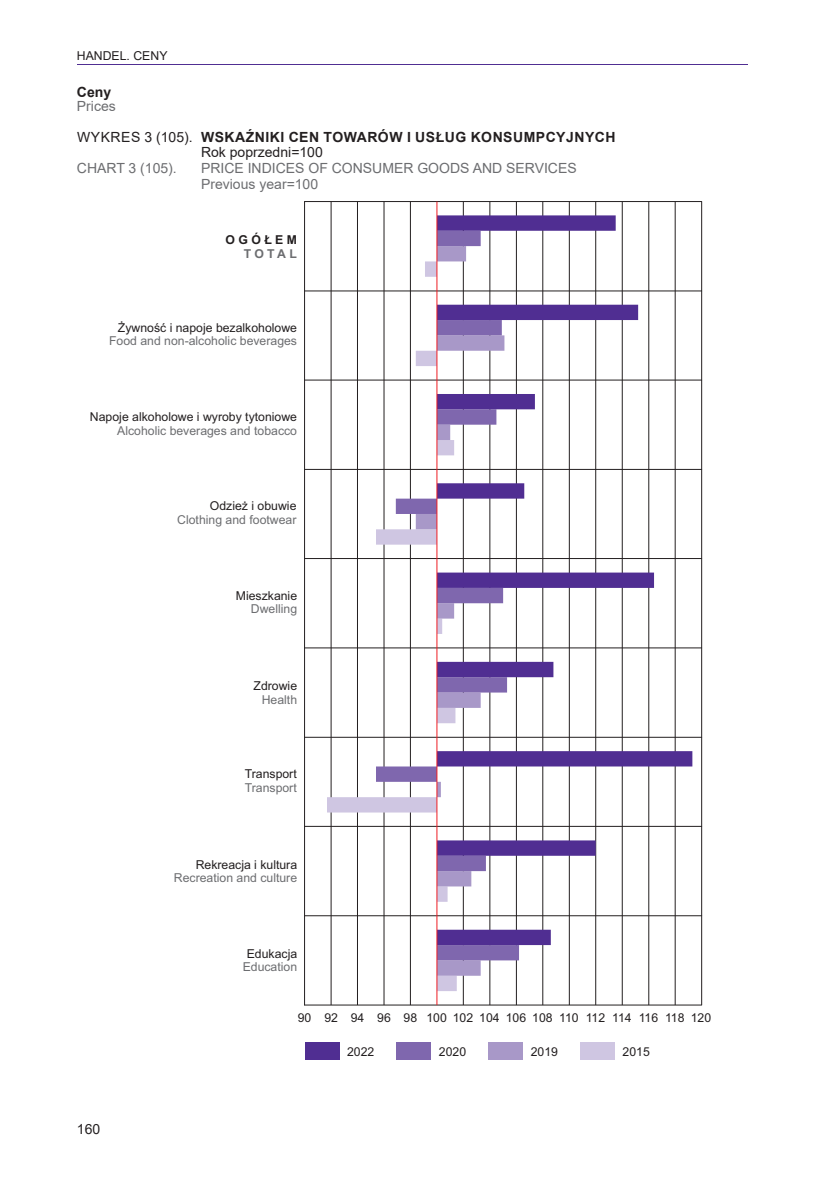
<style>
.page{position:relative;width:824px;height:1181px;background:#fff}
.page>*{position:absolute;margin:0;border:0;box-sizing:border-box;transform-origin:0 0}
.Tytuł_wykresu_00_00__pl{font:700 14px "Arial";letter-spacing:.035em;color:#231f20}
.Tytuł_wykresu_ang_00_00{font:14px "Arial";color:#6c6d70}
.Stan_w_dniu_wykresu_pl_00_00{font:14px "Arial";color:#231f20}
.Stan_w_dniu_wykresu_ANG_00_00{font:14px "Arial";color:#6c6d70}
.Podtytuł_ang{font:14px "Arial";color:#6c6d70}
.Podtytuł_pl{font:700 14px "Arial";color:#231f20}
.t1{font:12.25px/13.7px "Arial";color:#231f20;text-align:right}
.t2{font:12.25px/13.7px "Arial";color:#6c6d70;text-align:right}
.t3{font:700 12.25px/13.7px "Arial";letter-spacing:.28em;color:#231f20;text-align:right}
.s1{font-weight:400}
.s2{color:#6c6d70}
.s3{color:#231f20}
</style>
<div class="page">
<hr style="left:77px;top:64px;width:670px;height:1px;background:#502e92">
<div style="left:304px;top:1041px;width:35px;height:18px;background:#502e92"></div>
<div style="left:396px;top:1041px;width:35px;height:18px;background:#7f67ae"></div>
<div style="left:488px;top:1041px;width:35px;height:18px;background:#a898c8"></div>
<div style="left:580px;top:1041px;width:35px;height:18px;background:#cfc6e2"></div>
<hr style="left:304px;top:201px;width:397px;height:1px;background:#231f20">
<hr style="left:304px;top:291px;width:397px;height:1px;background:#231f20">
<hr style="left:304px;top:380px;width:397px;height:1px;background:#231f20">
<hr style="left:304px;top:469px;width:397px;height:1px;background:#231f20">
<hr style="left:304px;top:558px;width:397px;height:1px;background:#231f20">
<hr style="left:304px;top:647px;width:397px;height:1px;background:#231f20">
<hr style="left:304px;top:737px;width:397px;height:1px;background:#231f20">
<hr style="left:304px;top:826px;width:397px;height:1px;background:#231f20">
<hr style="left:304px;top:915px;width:397px;height:1px;background:#231f20">
<hr style="left:304px;top:1004px;width:397px;height:1px;background:#231f20">
<hr style="left:701px;top:201px;width:1px;height:804px;background:#231f20">
<hr style="left:674px;top:201px;width:1px;height:804px;background:#231f20">
<hr style="left:648px;top:201px;width:1px;height:804px;background:#231f20">
<hr style="left:622px;top:201px;width:1px;height:804px;background:#231f20">
<hr style="left:595px;top:201px;width:1px;height:804px;background:#231f20">
<hr style="left:569px;top:201px;width:1px;height:804px;background:#231f20">
<hr style="left:542px;top:201px;width:1px;height:804px;background:#231f20">
<hr style="left:516px;top:201px;width:1px;height:804px;background:#231f20">
<hr style="left:489px;top:201px;width:1px;height:804px;background:#231f20">
<hr style="left:463px;top:201px;width:1px;height:804px;background:#231f20">
<hr style="left:410px;top:201px;width:1px;height:804px;background:#231f20">
<hr style="left:383px;top:201px;width:1px;height:804px;background:#231f20">
<hr style="left:357px;top:201px;width:1px;height:804px;background:#231f20">
<hr style="left:331px;top:201px;width:1px;height:804px;background:#231f20">
<hr style="left:304px;top:201px;width:1px;height:804px;background:#231f20">
<svg style="left:327px;top:261px;width:129px;height:730px"></svg>
<svg style="left:416px;top:960px;width:88px;height:15px"></svg>
<svg style="left:376px;top:231px;width:143px;height:729px"></svg>
<svg style="left:437px;top:215px;width:255px;height:730px"></svg>
<hr style="left:436px;top:201px;width:1px;height:804px;background:#ee1d23">
<p class="t1" style="left:77px;top:48px;width:92px">HANDEL. CENY</p>
<p class="Podtytuł_pl" style="left:77px;top:82px;width:36px">Ceny</p>
<p class="Podtytuł_ang" style="left:77px;top:97px;width:40px">Prices</p>
<p class="Tytuł_wykresu_00_00__pl" style="left:77px;top:127px;width:540px"><span class="s1">WYKRES 3 (105).</span> WSKAŹNIKI CEN TOWARÓW I USŁUG KONSUMPCYJNYCH</p>
<p class="Stan_w_dniu_wykresu_pl_00_00" style="left:201px;top:143px;width:123px">Rok poprzedni=100</p>
<p class="Tytuł_wykresu_ang_00_00" style="left:77px;top:158px;width:101px">CHART 3 (105).</p>
<p class="Tytuł_wykresu_ang_00_00" style="left:201px;top:158px;width:377px">PRICE INDICES OF CONSUMER GOODS AND SERVICES</p>
<p class="Stan_w_dniu_wykresu_ANG_00_00" style="left:201px;top:174px;width:119px">Previous year=100</p>
<p class="t3" style="left:225px;top:233px;width:73px">OGÓŁEM<br><span class="s2">TOTAL</span></p>
<p class="t2" style="left:109px;top:320px;width:189px"><span class="s3">Żywność i napoje bezalkoholowe<br></span>Food and non-alcoholic beverages</p>
<p class="t1" style="left:90px;top:410px;width:208px">Napoje alkoholowe i wyroby tytoniowe<br><span class="s2">Alcoholic beverages and tobacco</span></p>
<p class="t2" style="left:177px;top:499px;width:121px"><span class="s3">Odzież i obuwie<br></span>Clothing and footwear</p>
<p class="t1" style="left:236px;top:588px;width:63px">Mieszkanie<br><span class="s2">Dwelling</span></p>
<p class="t1" style="left:253px;top:679px;width:45px">Zdrowie<br><span class="s2">Health</span></p>
<p class="t1" style="left:245px;top:767px;width:53px;text-align:left">Transport<br><span class="s2">Transport</span></p>
<p class="t2" style="left:174px;top:857px;width:125px"><span class="s3">Rekreacja i kultura<br></span>Recreation and culture</p>
<p class="t2" style="left:243px;top:946px;width:56px;text-align:center"><span class="s3">Edukacja<br></span>Education</p>
<p class="t1" style="left:298px;top:1010px;width:203px">90 92 94 96 98 100 102 104</p>
<p class="t1" style="left:585px;top:1010px;width:127px">112 114 116 118 120</p>
<p class="t1" style="left:505px;top:1010px;width:22px">106</p>
<p class="t1" style="left:532px;top:1010px;width:48px">108 110</p>
<p class="Stan_w_dniu_wykresu_pl_00_00" style="left:77px;top:1119px;width:25px">160</p>
<p class="t1" style="left:347px;top:1044px;width:29px">2022</p>
<p class="t1" style="left:439px;top:1044px;width:29px">2020</p>
<p class="t1" style="left:530px;top:1044px;width:29px">2019</p>
<p class="t1" style="left:622px;top:1044px;width:29px">2015</p>
</div>
